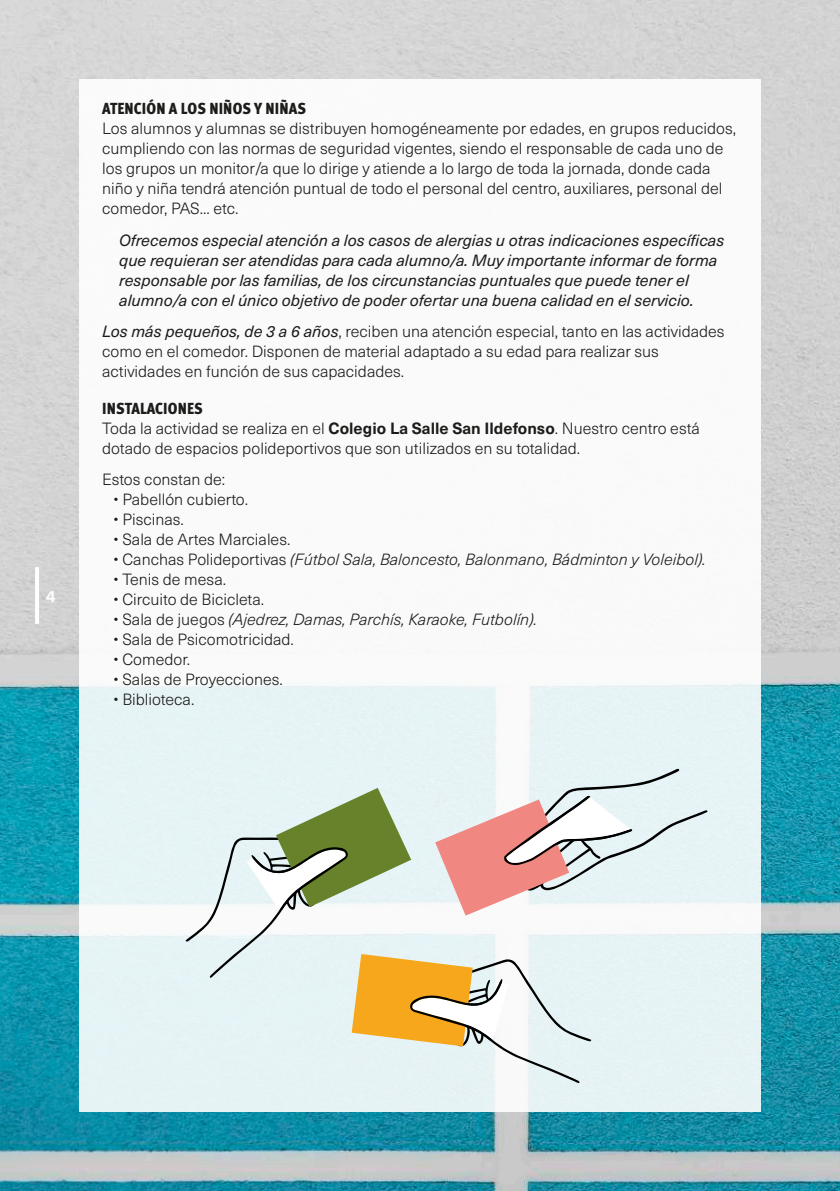
<style>
.page{position:relative;width:840px;height:1191px;background:#fff}
.page>*{position:absolute;margin:0;border:0;box-sizing:border-box;transform-origin:0 0}
.t1{font:300 16px/20px "Neue Haas Unica W1 G";color:#1c1c1a}
.t2{font:italic 16px/20px "Neue Haas Unica W1 G";color:#1c1c1a}
.t3{font:italic 300 16px "Neue Haas Unica W1 G";color:#1c1c1a}
.t4{font:900 condensed 16px "Meta Pro";letter-spacing:.01em;color:#1c1c1a}
.t5{font:700 16px "Neue Haas Unica W1 G";color:#fff}
.s1{font-weight:400;font-style:italic}
.s2{font-weight:700}
.s3{font-style:normal}
</style>
<div class="page">
<img style="left:0;top:0;width:839px;height:1191px">
<div style="left:79px;top:79px;width:681px;height:1032px;background:linear-gradient(to bottom,#fffcfb,#e5f3f6)"></div>
<svg style="left:185px;top:768px;width:522px;height:315px"></svg>
<hr style="left:35px;top:567px;width:4px;height:57px;background:#fff">
<p class="t5" style="left:46px;top:584px;width:11px">4</p>
<p class="t4" style="left:102px;top:96px;width:205px">ATENCIÓN A LOS NIÑOS Y NIÑAS</p>
<p class="t1" style="left:102px;top:118px;width:635px">Los alumnos y alumnas se distribuyen homogéneamente por edades, en grupos reducidos, cumpliendo con las normas de seguridad vigentes, siendo el responsable de cada uno de los grupos un monitor/a que lo dirige y atiende a lo largo de toda la jornada, donde cada niño y niña tendrá atención puntual de todo el personal del centro, auxiliares, personal del comedor, PAS... etc.</p>
<p class="t2" style="left:119px;top:229px;width:606px">Ofrecemos especial atención a los casos de alergias u otras indicaciones específicas que requieran ser atendidas para cada alumno/a. Muy importante informar de forma responsable por las familias, de los circunstancias puntuales que puede tener el alumno/a con el único objetivo de poder ofertar una buena calidad en el servicio.</p>
<p class="t1" style="left:102px;top:320px;width:623px"><span class="s1">Los más pequeños, de 3 a 6 años</span>, reciben una atención especial, tanto en las actividades como en el comedor. Disponen de material adaptado a su edad para realizar sus actividades en función de sus capacidades.</p>
<p class="t4" style="left:102px;top:396px;width:102px">INSTALACIONES</p>
<p class="t1" style="left:102px;top:417px;width:599px">Toda la actividad se realiza en el <span class="s2">Colegio La Salle San Ildefonso</span>. Nuestro centro está dotado de espacios polideportivos que son utilizados en su totalidad.</p>
<p class="t1" style="left:102px;top:469px;width:124px">Estos constan de:</p>
<p class="t1" style="left:113px;top:489px;width:136px">• Pabellón cubierto.</p>
<p class="t1" style="left:113px;top:509px;width:72px">• Piscinas.</p>
<p class="t1" style="left:113px;top:529px;width:178px">• Sala de Artes Marciales.</p>
<p class="t3" style="left:113px;top:548px;width:593px"><span class="s3">• Canchas Polideportivas</span> (Fútbol Sala, Baloncesto, Balonmano, Bádminton y Voleibol).</p>
<p class="t1" style="left:113px;top:569px;width:114px">• Tenis de mesa.</p>
<p class="t1" style="left:113px;top:589px;width:152px">• Circuito de Bicicleta.</p>
<p class="t3" style="left:113px;top:608px;width:425px"><span class="s3">• Sala de juegos</span> (Ajedrez, Damas, Parchís, Karaoke, Futbolín).</p>
<p class="t1" style="left:113px;top:629px;width:182px">• Sala de Psicomotricidad.</p>
<p class="t1" style="left:113px;top:649px;width:78px">• Comedor.</p>
<p class="t1" style="left:113px;top:669px;width:171px">• Salas de Proyecciones.</p>
<p class="t1" style="left:113px;top:689px;width:82px">• Biblioteca.</p>
</div>
